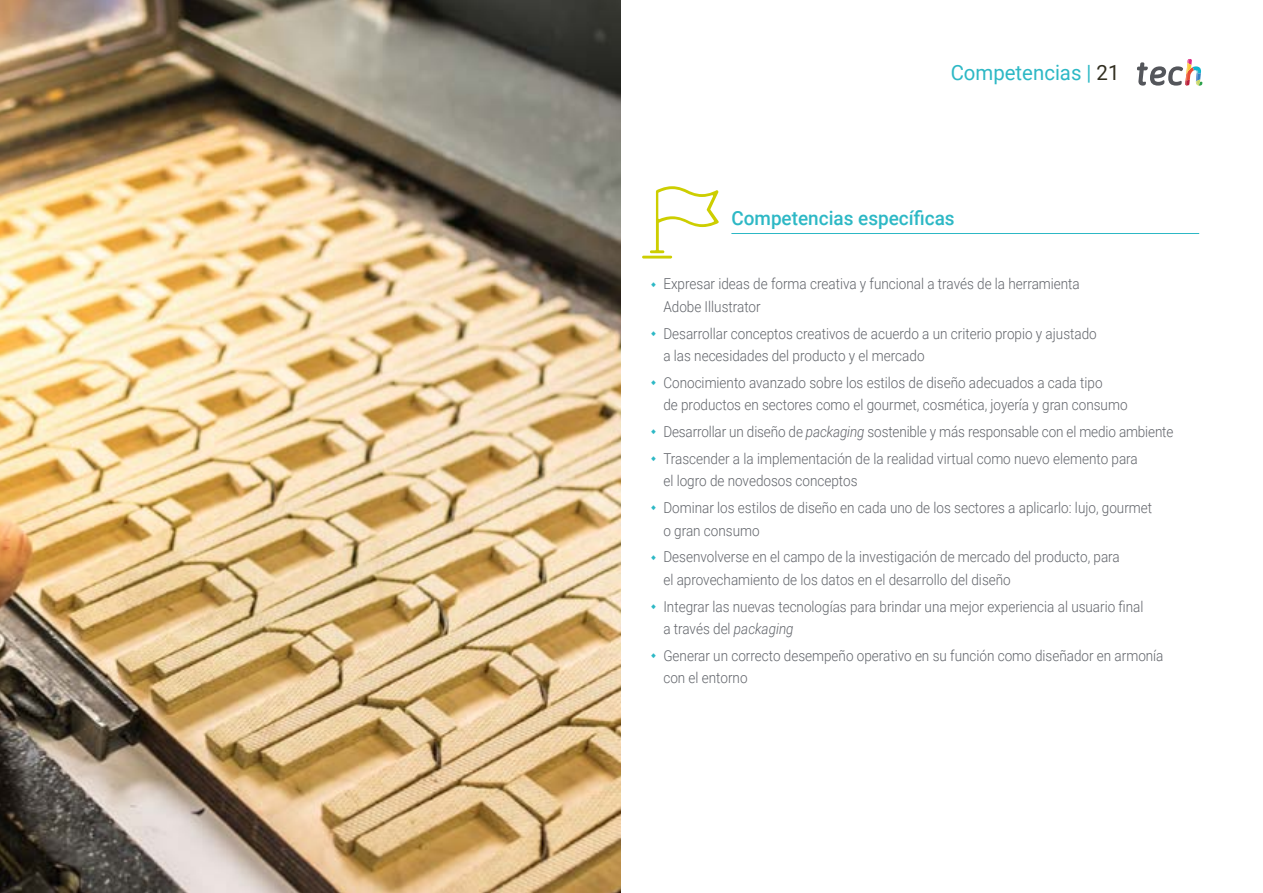
<style>
.page{position:relative;width:1263px;height:893px;background:#fff}
.page>*{position:absolute;margin:0;border:0;box-sizing:border-box;transform-origin:0 0}
.t1{font:21px "Roboto";color:#2db8c5}
.t2{font:500 19.5px "Roboto";color:#2db8c5}
.t3{font:300 15px/26.7px "Roboto";color:#61646a;scale:.9 1}
.s1{color:#312e20}
.s2{font-style:italic}
</style>
<div class="page">
<img style="left:0;top:0;width:621px;height:893px">
<svg style="left:1137px;top:59px;width:65px;height:27px"></svg>
<hr style="left:731px;top:233px;width:468px;height:1px;background:#2db8c5">
<hr style="left:642px;top:256px;width:30px;height:3px;background:#cdce00">
<svg style="left:650px;top:186px;width:69px;height:67px"></svg>
<h1 class="t1" style="left:951px;top:57px;width:170px">Competencias | <span class="s1">21</span></h1>
<h2 class="t2" style="left:731px;top:205px;width:225px">Competencias específicas</h2>
<p class="t3" style="left:663px;top:272px;width:464px;line-height:22.5px">Expresar ideas de forma creativa y funcional a través de la herramienta<br>Adobe Illustrator</p>
<p class="t3" style="left:663px;top:322px;width:483px;line-height:22.5px">Desarrollar conceptos creativos de acuerdo a un criterio propio y ajustado a las necesidades del producto y el mercado</p>
<p class="t3" style="left:663px;top:371px;width:517px;line-height:22.5px">Conocimiento avanzado sobre los estilos de diseño adecuados a cada tipo<br>de productos en sectores como el gourmet, cosmética, joyería y gran consumo</p>
<p class="t3" style="left:663px;top:418px;width:568px">Desarrollar un diseño de <span class="s2">packaging</span> sostenible y más responsable con el medio ambiente<br>Trascender a la implementación de la realidad virtual como nuevo elemento para</p>
<p class="t3" style="left:663px;top:467px;width:545px">el logro de novedosos conceptos<br>Dominar los estilos de diseño en cada uno de los sectores a aplicarlo: lujo, gourmet</p>
<p class="t3" style="left:663px;top:516px;width:509px">o gran consumo<br>Desenvolverse en el campo de la investigación de mercado del producto, para</p>
<p class="t3" style="left:663px;top:566px;width:535px">el aprovechamiento de los datos en el desarrollo del diseño<br>Integrar las nuevas tecnologías para brindar una mejor experiencia al usuario final</p>
<p class="t3" style="left:663px;top:615px;width:557px">a través del <span class="s2">packaging<br></span>Generar un correcto desempeño operativo en su función como diseñador en armonía</p>
<p class="t3" style="left:663px;top:664px;width:95px">con el entorno</p>
</div>
